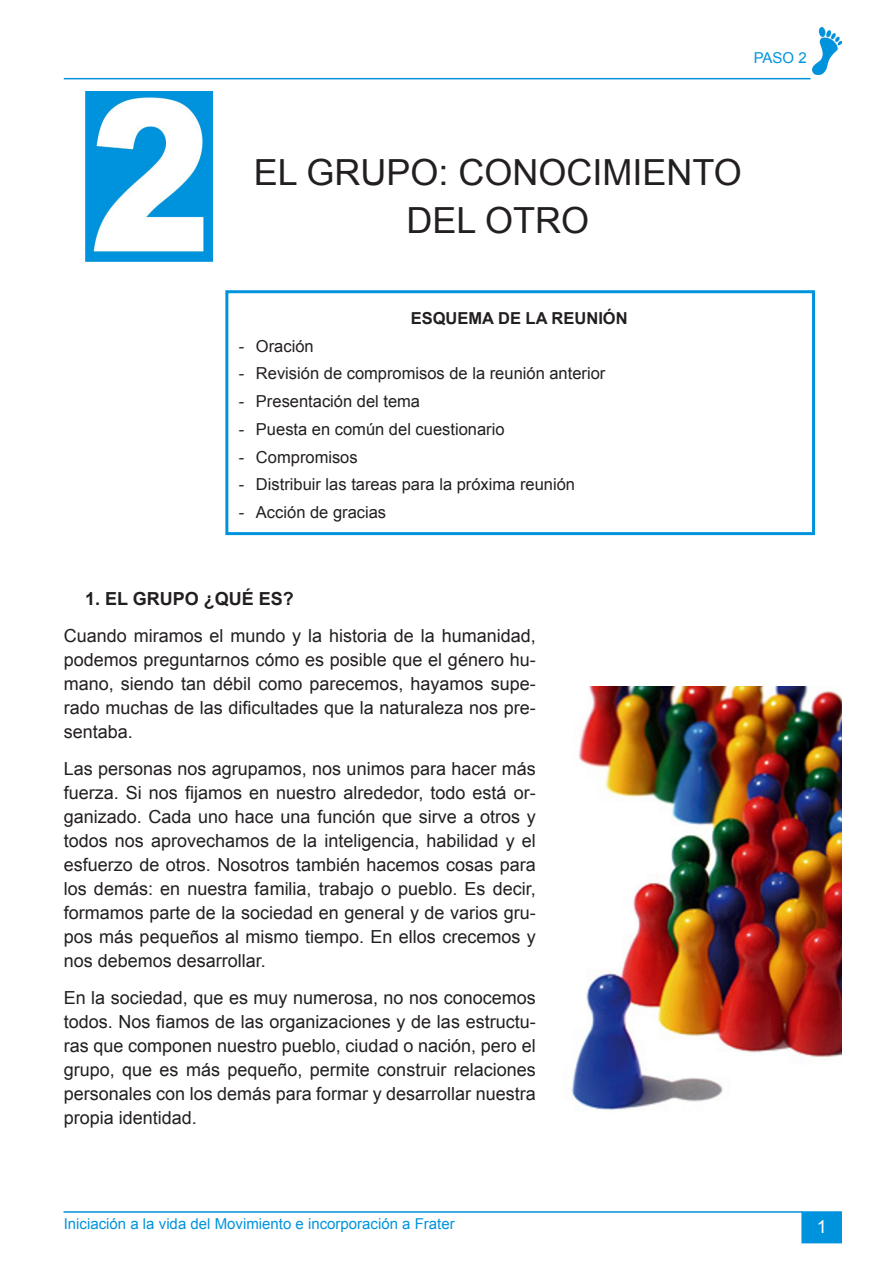
<style>
.page{position:relative;width:893px;height:1263px;background:#fff}
.page>*{position:absolute;margin:0;border:0;box-sizing:border-box;transform-origin:0 0}
.Texto{font:36px/48px "Arial";color:#231f20;text-align:center}
.Texto-2{font:18px/24px "Arial";color:#231f20;text-align:justify}
.Titulo01{font:700 18px "Arial";color:#231f20}
.t1{font:18px "Arial";color:#fff}
.Resumen{font:16.5px "Arial";color:#231f20}
.Titulo_Resumen{font:700 16.5px "Arial";color:#231f20}
.t2{font:15px "Arial";color:#0093dd}
</style>
<div class="page">
<hr style="left:64px;top:1211px;width:738px;height:2px;background:#0093dd">
<div style="left:802px;top:1212px;width:39px;height:30px;background:#0093dd"></div>
<div style="left:801px;top:1211px;width:41px;height:32px;border:2px solid #0093dd"></div>
<hr style="left:64px;top:78px;width:747px;height:1px;background:#0093dd">
<div style="left:225px;top:290px;width:590px;height:245px;border:3px solid #0093dd"></div>
<img style="left:812px;top:28px;width:30px;height:46px">
<img style="left:85px;top:91px;width:127px;height:170px">
<img style="left:571px;top:687px;width:271px;height:424px">
<p class="t2" style="left:754px;top:48px;width:55px">PASO 2</p>
<p class="Texto" style="left:254px;top:149px;width:490px">EL GRUPO: CONOCIMIENTO<br>DEL OTRO</p>
<p class="Titulo_Resumen" style="left:411px;top:307px;width:218px">ESQUEMA DE LA REUNIÓN</p>
<p class="Resumen" style="left:239px;top:335px;width:76px">- Oración</p>
<p class="Resumen" style="left:239px;top:363px;width:368px">- Revisión de compromisos de la reunión anterior</p>
<p class="Resumen" style="left:239px;top:390px;width:183px">- Presentación del tema</p>
<p class="Resumen" style="left:239px;top:418px;width:267px">- Puesta en común del cuestionario</p>
<p class="Resumen" style="left:239px;top:446px;width:120px">- Compromisos</p>
<p class="Resumen" style="left:239px;top:474px;width:338px">- Distribuir las tareas para la próxima reunión</p>
<p class="Resumen" style="left:239px;top:501px;width:149px">- Acción de gracias</p>
<p class="Titulo01" style="left:85px;top:587px;width:210px">1. EL GRUPO ¿QU É ES?</p>
<p class="Texto-2" style="left:64px;top:624px;width:473px">Cuando miramos el mundo y la historia de la humanidad, podemos preguntarnos cómo es posible que el género hu&shy;mano, siendo tan débil como parecemos, hayamos supe&shy;rado muchas de las dificultades que la naturaleza nos pre&shy;sentaba.</p>
<p class="Texto-2" style="left:64px;top:757px;width:473px">Las personas nos agrupamos, nos unimos para hacer más fuerza. Si nos fijamos en nuestro alrededor, todo está or&shy;ganizado. Cada uno hace una función que sirve a otros y todos nos aprovechamos de la inteligencia, habilidad y el esfuerzo de otros. Nosotros también hacemos cosas para los demás: en nuestra familia, trabajo o pueblo. Es decir, formamos parte de la sociedad en general y de varios gru&shy;pos más pequeños al mismo tiempo. En ellos crecemos y nos debemos desarrollar.</p>
<p class="Texto-2" style="left:64px;top:985px;width:473px">En la sociedad, que es muy numerosa, no nos conocemos todos. Nos fiamos de las organizaciones y de las estructu&shy;ras que componen nuestro pueblo, ciudad o nación, pero el grupo, que es más pequeño, permite construir relaciones personales con los demás para formar y desarrollar nuestra propia identidad.</p>
<p class="t2" style="left:64px;top:1214px;width:392px">Iniciación a la vida del Movimiento e incorporación a Frater</p>
<p class="t1" style="left:817px;top:1215px;width:12px">1</p>
</div>
